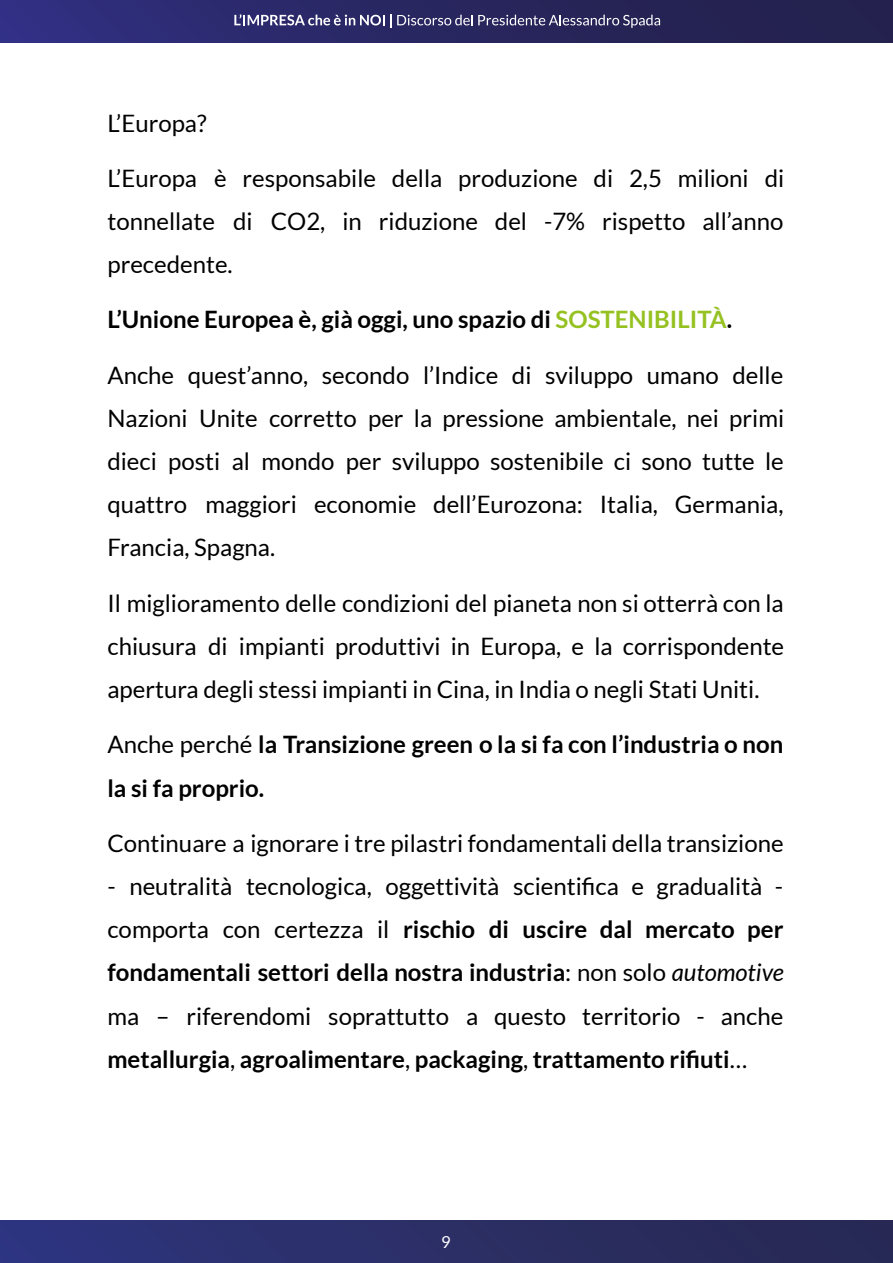
<style>
.page{position:relative;width:893px;height:1263px;background:#fff}
.page>*{position:absolute;margin:0;border:0;box-sizing:border-box;transform-origin:0 0}
.t1{font:24px/43.2px "Lato";color:#000;text-align:justify}
.t2{font:700 24px/43.2px "Lato";color:#000}
.t3{font:16.5px "Lato";color:#fff}
.s1{color:#95c121}
.s2{font-weight:400}
.s3{font-weight:700}
.s4{font-style:italic}
</style>
<div class="page">
<img style="left:0;top:1221px;width:893px;height:42px">
<div style="left:0;top:0;width:893px;height:42px;background:linear-gradient(to right,#302f7f,#222046)"></div>
<svg style="left:234px;top:14px;width:426px;height:14px;background:#5b5a85"></svg>
<p class="t1" style="left:107px;top:101px;width:101px">L’Europa?</p>
<p class="t1" style="left:107px;top:156px;width:678px">L’Europa è responsabile della produzione di 2,5 milioni di tonnellate di CO2, in riduzione del -7% rispetto all’anno precedente.</p>
<p class="t2" style="left:107px;top:298px;width:626px">L’Unione Europea è, già oggi, uno spazio di <span class="s1">SOSTENIBILITÀ</span>.</p>
<p class="t1" style="left:107px;top:353px;width:678px">Anche quest’anno, secondo l’Indice di sviluppo umano delle Nazioni Unite corretto per la pressione ambientale, nei primi dieci posti al mondo per sviluppo sostenibile ci sono tutte le quattro maggiori economie dell’Eurozona: Italia, Germania, Francia, Spagna.</p>
<p class="t1" style="left:107px;top:581px;width:678px">Il miglioramento delle condizioni del pianeta non si otterrà con la chiusura di impianti produttivi in Europa, e la corrispondente apertura degli stessi impianti in Cina, in India o negli Stati Uniti.</p>
<p class="t2" style="left:107px;top:723px;width:677px"><span class="s2">Anche perché</span> la Transizione green o la si fa con l’industria o non la si fa proprio.</p>
<p class="t1" style="left:107px;top:821px;width:678px">Continuare a ignorare i tre pilastri fondamentali della transizione</p>
<p class="t1" style="left:107px;top:864px;width:678px">- neutralità tecnologica, oggettività scientifica e gradualità - comporta con certezza il <span class="s3">rischio di uscire dal mercato per fondamentali settori della nostra industria</span>: non solo <span class="s4">automotive </span>ma – riferendomi soprattutto a questo territorio - anche <span class="s3">metallurgia</span>, <span class="s3">agroalimentare</span>, <span class="s3">packaging</span>, <span class="s3">trattamento rifiuti</span>…</p>
<p class="t3" style="left:441px;top:1233px;width:11px">9</p>
</div>
